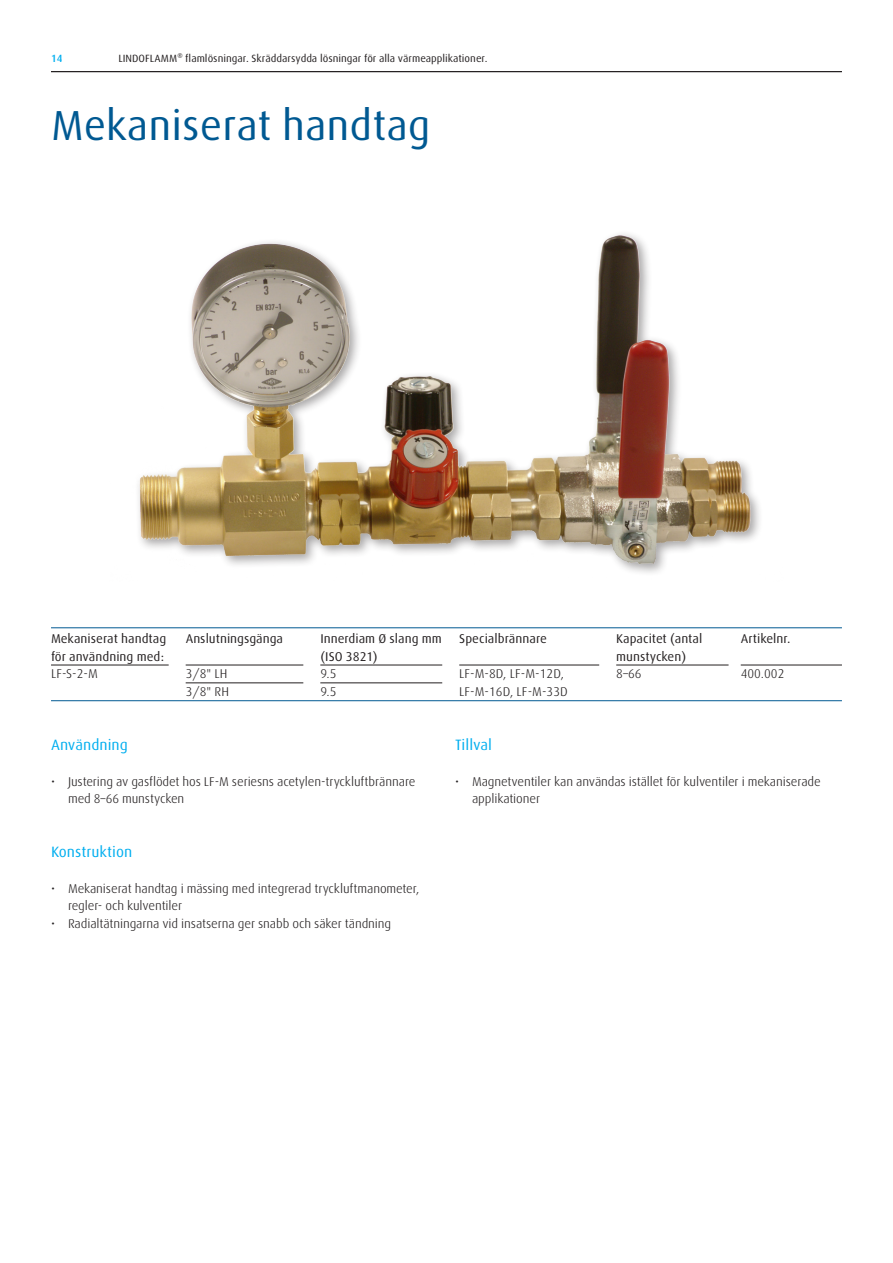
<style>
.page{position:relative;width:893px;height:1263px;background:#fff}
.page>*{position:absolute;margin:0;border:0;box-sizing:border-box;transform-origin:0 0}
._001D_Headline_28_Bl{font:42px "Linde Dax Global";color:#005992}
._002_Subhead_Cyan{font:15px "Linde Dax Global";color:#00aeef}
.T1_Copy{font:300 12.75px/17.9px "Linde Dax Global";letter-spacing:-.01em;color:#231f20}
.T1_Head{font:12.75px/17.9px "Linde Dax Global";color:#231f20}
.t1{font:10.5px "Linde Dax Global";color:#231f20}
.t2{font:500 10.5px "Linde Dax Global";color:#00aeef}
</style>
<div class="page">
<hr style="left:51px;top:71px;width:791px;height:1px;background:#231f20">
<hr style="left:51px;top:627px;width:791px;height:1px;background:#005992">
<hr style="left:51px;top:700px;width:791px;height:1px;background:#005992">
<hr style="left:51px;top:665px;width:118px;height:1px;background:#231f20">
<hr style="left:186px;top:665px;width:117px;height:1px;background:#231f20">
<hr style="left:186px;top:683px;width:117px;height:1px;background:#231f20">
<hr style="left:320px;top:665px;width:122px;height:1px;background:#231f20">
<hr style="left:320px;top:683px;width:122px;height:1px;background:#231f20">
<hr style="left:459px;top:665px;width:140px;height:1px;background:#231f20">
<hr style="left:616px;top:665px;width:113px;height:1px;background:#231f20">
<hr style="left:741px;top:665px;width:101px;height:1px;background:#231f20">
<img style="left:138px;top:234px;width:622px;height:339px">
<p class="t2" style="left:51px;top:52px;width:13px">14</p>
<p class="t1" style="left:118px;top:52px;width:371px">LINDOFLAMM® flamlösningar. Skräddarsydda lösningar för alla värmeapplikationer.</p>
<p class="_001D_Headline_28_Bl" style="left:51px;top:101px;width:381px">Mekaniserat handtag</p>
<p class="T1_Head" style="left:51px;top:629px;width:117px">Mekaniserat handtag för användning med:</p>
<p class="T1_Copy" style="left:51px;top:665px;width:48px">LF-S-2-M</p>
<p class="T1_Head" style="left:186px;top:629px;width:99px">Anslutningsgänga</p>
<p class="T1_Copy" style="left:186px;top:665px;width:43px">3/8" LH</p>
<p class="T1_Copy" style="left:186px;top:683px;width:45px">3/8" RH</p>
<p class="T1_Head" style="left:320px;top:629px;width:123px">Innerdiam Ø slang mm (ISO 3821)</p>
<p class="T1_Copy" style="left:320px;top:665px;width:18px">9.5</p>
<p class="T1_Copy" style="left:320px;top:683px;width:18px">9.5</p>
<p class="T1_Head" style="left:459px;top:629px;width:89px">Specialbrännare</p>
<p class="T1_Copy" style="left:459px;top:665px;width:110px">LF-M-8D, LF-M-12D,<br>LF-M-16D, LF-M-33D</p>
<p class="T1_Head" style="left:616px;top:629px;width:88px">Kapacitet (antal munstycken)</p>
<p class="T1_Copy" style="left:616px;top:665px;width:27px">8–66</p>
<p class="T1_Head" style="left:741px;top:629px;width:51px">Artikelnr.</p>
<p class="T1_Copy" style="left:741px;top:665px;width:45px">400.002</p>
<p class="_002_Subhead_Cyan" style="left:51px;top:736px;width:78px">Användning</p>
<p class="T1_Copy" style="left:68px;top:772px;width:349px;text-indent:-17px">• Justering av gasflödet hos LF-M seriesns acetylen-tryckluftbrännare med 8–66 munstycken</p>
<p class="_002_Subhead_Cyan" style="left:51px;top:843px;width:83px">Konstruktion</p>
<p class="T1_Copy" style="left:68px;top:879px;width:353px;text-indent:-17px">• Mekaniserat handtag i mässing med integrerad tryckluftmanometer, regler- och kulventiler</p>
<p class="T1_Copy" style="left:51px;top:915px;width:342px">• Radialtätningarna vid insatserna ger snabb och säker tändning</p>
<p class="_002_Subhead_Cyan" style="left:455px;top:736px;width:39px">Tillval</p>
<p class="T1_Copy" style="left:472px;top:772px;width:350px;text-indent:-17px">• Magnetventiler kan användas istället för kulventiler i mekaniserade applikationer</p>
</div>
